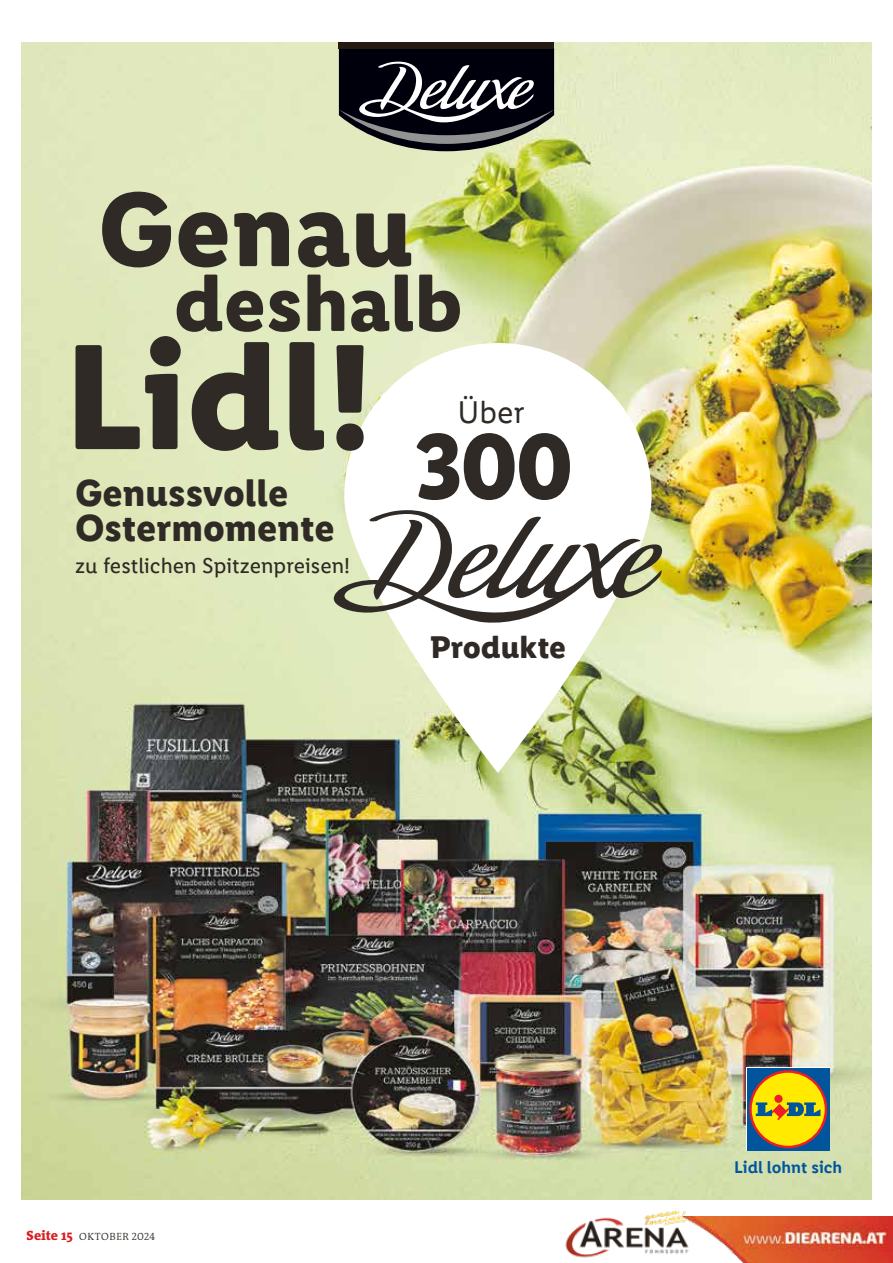
<style>
.page{position:relative;width:893px;height:1263px;background:#fff}
.page>*{position:absolute;margin:0;border:0;box-sizing:border-box;transform-origin:0 0}
.t1{font:700 150.75px "Lidl Font Pro";color:#2f2a25}
.t2{font:700 106.2px "Lidl Font Pro";color:#2f2a25}
.t3{font:700 93.75px "Lidl Font";color:#2f2a25}
.t4{font:700 79.35px "Lidl Font Pro";color:#2f2a25}
.t5{font:700 37.95px/34.3px "Lidl Font Pro";color:#2f2a25}
.t6{font:700 31.65px "Lidl Font Pro";color:#2f2a25}
.t7{font:31.65px "Lidl Font Pro";color:#2f2a25}
.t8{font:21.75px "Lidl Font Pro";color:#2f2a25}
.t9{font:600 16.95px "Lidl Font Pro";color:#00559d}
.t10{font:300 10.5px "The RM Antiqua";letter-spacing:.05em;color:#2f2a25}
.s1{font-weight:800;font-size:13.5px;color:#d81d21}
</style>
<div class="page">
<img style="left:707px;top:1216px;width:186px;height:37px">
<img style="left:732px;top:1253px;width:161px;height:4px">
<img style="left:737px;top:1257px;width:156px;height:2px">
<img style="left:739px;top:1259px;width:154px;height:4px">
<img style="left:565px;top:1210px;width:142px;height:48px">
<img style="left:21px;top:43px;width:851px;height:1156px">
<svg style="left:344px;top:343px;width:308px;height:430px"></svg>
<svg style="left:334px;top:510px;width:328px;height:118px"></svg>
<svg style="left:339px;top:49px;width:215px;height:102px;background:#3f4044"></svg>
<div style="left:339px;top:43px;width:215px;height:6px;background:#241b15"></div>
<svg style="left:746px;top:1067px;width:84px;height:84px"></svg>
<div style="left:747px;top:1068px;width:82px;height:82px;background:#00559d"></div>
<svg style="left:749px;top:1070px;width:78px;height:78px"></svg>
<div style="left:752px;top:1073px;width:73px;height:73px;background:#ffea00;border-radius:50%"></div>
<div style="left:774px;top:1095px;width:9px;height:8px;background:#eb1e26;border-radius:50%"></div>
<svg style="left:756px;top:1102px;width:64px;height:18px"></svg>
<h2 class="t2" style="left:98px;top:164px;width:317px">Genau</h2>
<h3 class="t4" style="left:174px;top:255px;width:290px">deshalb</h3>
<h1 class="t1" style="left:64px;top:305px;width:310px">Lidl!</h1>
<h3 class="t7" style="left:458px;top:394px;width:69px">Über</h3>
<h3 class="t3" style="left:414px;top:413px;width:161px">300</h3>
<h3 class="t5" style="left:75px;top:476px;width:261px">Genussvolle<br>Ostermomente</h3>
<p class="t8" style="left:75px;top:553px;width:277px">zu festlichen Spitzenpreisen!</p>
<h3 class="t6" style="left:430px;top:628px;width:138px">Produkte</h3>
<p class="t10" style="left:27px;top:1229px;width:130px"><span class="s1">Seite 15</span> OKTOBER 2024</p>
<p class="t9" style="left:734px;top:1158px;width:109px">Lidl lohnt sich</p>
</div>
